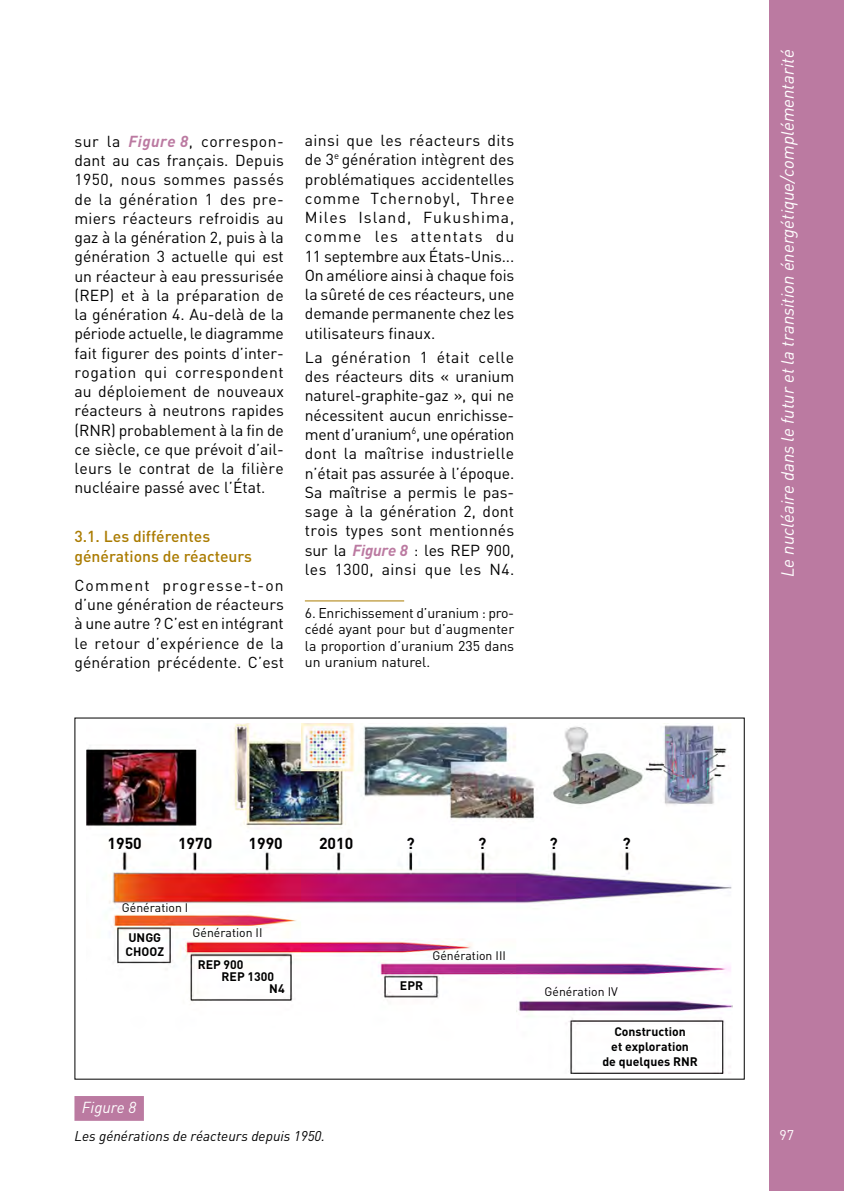
<style>
.page{position:relative;width:844px;height:1191px;background:#fff}
.page>*{position:absolute;margin:0;border:0;box-sizing:border-box;transform-origin:0 0}
.t1{font:italic 17.5px "DIN";color:#fff}
.Texte_courant{font:15.75px/19.2px "DIN";letter-spacing:.005em;color:#000;text-align:justify}
.Intertitre_2{font:500 15.75px/19.2px "DIN";color:#aa7b00}
.t2{font:700 15.75px "DIN";color:#000}
.Figure_numero{font:italic 15.75px "DIN";color:#fff}
.Notes{font:14px/16.6px "DIN";color:#000;text-align:justify}
.Figure_titre{font:italic 14px "DIN";color:#000}
.t3{font:14px "DIN";color:#fff}
.t4{font:700 12.25px/14.7px "DIN";color:#000;text-align:center}
.t5{font:12.25px "DIN";color:#000}
.s1{font-weight:700;font-style:italic;color:#bb7aa1}
</style>
<div class="page">
<div style="left:769px;top:0;width:74px;height:1191px;background:#bb7aa1"></div>
<hr style="left:305px;top:600px;width:99px;height:1px;background:#aa7b00">
<div style="left:74px;top:1096px;width:70px;height:24px;background:#bb7aa1"></div>
<img style="left:86px;top:724px;width:646px;height:349px">
<p class="Texte_courant" style="left:74px;top:131px;width:211px">sur la <span class="s1">Figure 8</span>, correspon&shy;dant au cas français. Depuis 1950, nous sommes passés de la génération 1 des pre&shy;miers réacteurs refroidis au gaz à la génération 2, puis à la génération 3 actuelle qui est un réacteur à eau pressurisée (REP) et à la préparation de la génération 4. Au-delà de la période actuelle, le diagramme fait figurer des points d’inter&shy;rogation qui correspondent au déploiement de nouveaux réacteurs à neutrons rapides (RNR) probablement à la fin de ce siècle, ce que prévoit d’ail&shy;leurs le contrat de la filière nucléaire passé avec l’État.</p>
<p class="Intertitre_2" style="left:74px;top:526px;width:179px">3.1. Les différentes générations de réacteurs</p>
<p class="Texte_courant" style="left:74px;top:575px;width:211px">Comment progresse-t-on d’une génération de réacteurs à une autre ? C’est en intégrant le retour d’expérience de la génération précédente. C’est</p>
<p class="Texte_courant" style="left:305px;top:131px;width:211px">ainsi que les réacteurs dits de 3<sup>e</sup> génération intègrent des problématiques accidentelles comme Tchernobyl, Three Miles Island, Fukushima, comme les attentats du 11 septembre aux États-Unis...<br>On améliore ainsi à chaque fois la sûreté de ces réacteurs, une demande permanente chez les utilisateurs finaux.</p>
<p class="Texte_courant" style="left:305px;top:347px;width:211px">La génération 1 était celle des réacteurs dits « uranium naturel-graphite-gaz », qui ne nécessitent aucun enrichisse&shy;ment d’uranium<sup>6</sup>, une opération dont la maîtrise industrielle n’était pas assurée à l’époque.<br>Sa maîtrise a permis le pas&shy;sage à la génération 2, dont trois types sont mentionnés sur la <span class="s1">Figure 8</span> : les REP 900, les 1300, ainsi que les N4.</p>
<p class="Notes" style="left:305px;top:604px;width:211px">6. Enrichissement d’uranium : pro&shy;cédé ayant pour but d’augmenter la proportion d’uranium 235 dans un uranium naturel.</p>
<p class="t2" style="left:107px;top:832px;width:36px">1950</p>
<p class="t2" style="left:178px;top:832px;width:36px">1970</p>
<p class="t2" style="left:248px;top:832px;width:36px">1990</p>
<p class="t2" style="left:319px;top:832px;width:36px">2010</p>
<p class="t2" style="left:406px;top:832px;width:10px">?</p>
<p class="t2" style="left:478px;top:832px;width:10px">?</p>
<p class="t2" style="left:549px;top:832px;width:10px">?</p>
<p class="t2" style="left:622px;top:832px;width:10px">?</p>
<p class="t5" style="left:122px;top:900px;width:68px">Génération I</p>
<p class="t4" style="left:125px;top:929px;width:40px;text-align:left">UNGG<br>CHOOZ</p>
<p class="t5" style="left:192px;top:924px;width:71px">Génération II</p>
<p class="t4" style="left:198px;top:956px;width:47px">REP 900</p>
<p class="t4" style="left:221px;top:968px;width:54px">REP 1300</p>
<p class="t4" style="left:269px;top:980px;width:17px">N4</p>
<p class="Figure_numero" style="left:82px;top:1097px;width:56px">Figure 8</p>
<p class="Figure_titre" style="left:74px;top:1127px;width:252px">Les générations de réacteurs depuis 1950.</p>
<p class="t4" style="left:400px;top:977px;width:25px">EPR</p>
<p class="t5" style="left:432px;top:948px;width:75px">Génération III</p>
<p class="t5" style="left:544px;top:984px;width:75px">Génération IV</p>
<p class="t4" style="left:602px;top:1024px;width:97px">Construction<br>et exploration<br>de quelques RNR</p>
<p class="t1" style="left:776px;top:577px;width:529px;rotate:-90deg">Le nucléaire dans le futur et la transition énergétique/complémentarité</p>
<p class="t3" style="left:779px;top:1125px;width:16px">97</p>
</div>
